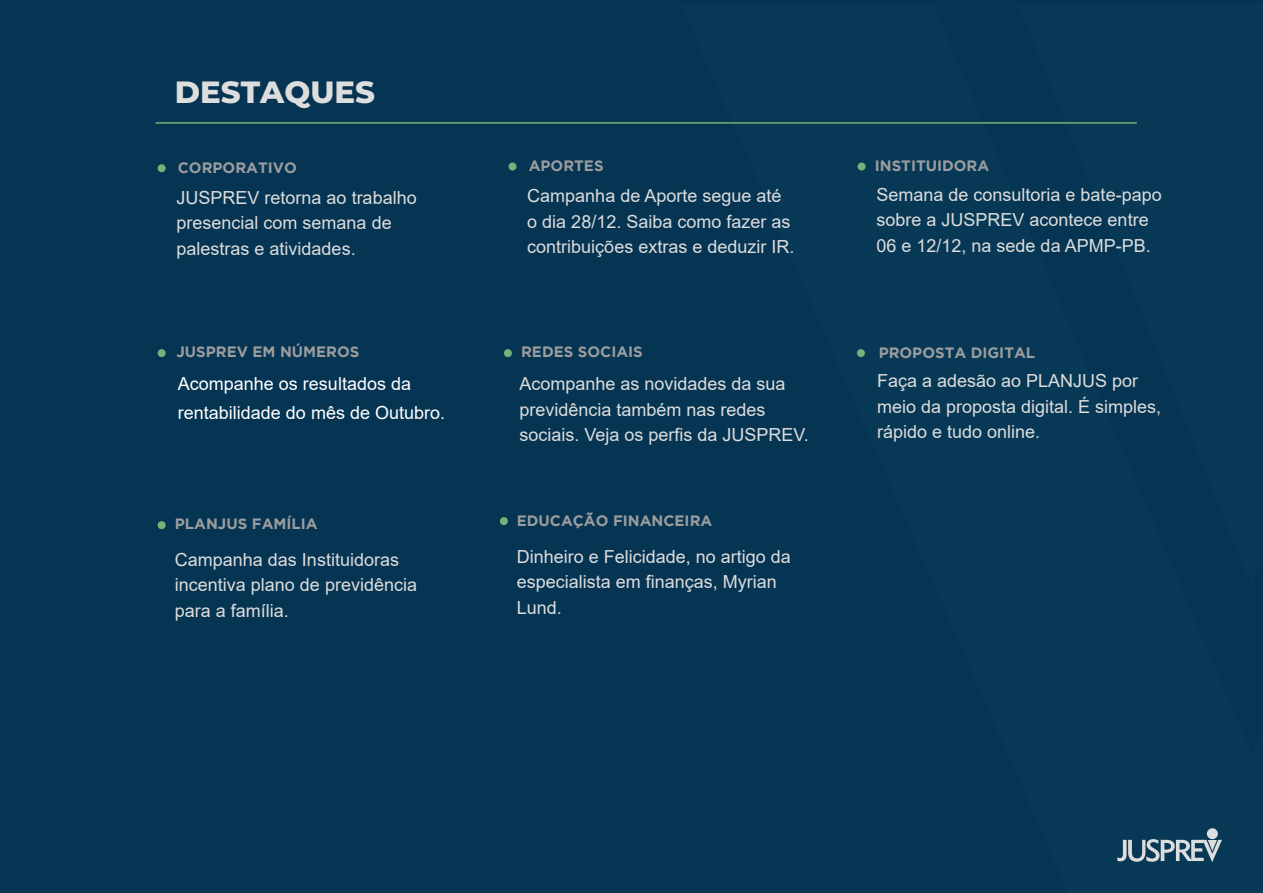
<style>
.page{position:relative;width:1263px;height:893px;background:#063453}
.page>*{position:absolute;margin:0;border:0;box-sizing:border-box;transform-origin:0 0}
.t1{font:800 30.75px "Montserrat";color:#dcdddc}
.t2{font:18px/25.5px "Arial";color:#dcdddc}
.t3{font:18px/28.5px "Arial";color:#fff}
.t4{font:700 15px "Gotham";color:#9b9d9e}
</style>
<div class="page">
<hr style="left:156px;top:122px;width:981px;height:2px;background:#73b379">
<div style="left:158px;top:164px;width:8px;height:8px;background:#73b379;border-radius:50%"></div>
<div style="left:158px;top:349px;width:8px;height:8px;background:#73b379;border-radius:50%"></div>
<svg style="left:157px;top:521px;width:9px;height:9px"></svg>
<svg style="left:500px;top:517px;width:8px;height:9px"></svg>
<div style="left:508px;top:162px;width:8px;height:8px;background:#73b379;border-radius:50%"></div>
<div style="left:857px;top:162px;width:8px;height:8px;background:#73b379;border-radius:50%"></div>
<div style="left:504px;top:349px;width:8px;height:8px;background:#73b379;border-radius:50%"></div>
<div style="left:857px;top:349px;width:8px;height:8px;background:#73b379;border-radius:50%"></div>
<div style="left:1207px;top:828px;width:11px;height:11px;background:#dcdddc;border-radius:50%"></div>
<svg style="left:1117px;top:839px;width:105px;height:23px"></svg>
<h1 class="t1" style="left:175px;top:69px;width:202px">DESTAQUES</h1>
<p class="t4" style="left:178px;top:159px;width:120px">CORPORATIVO</p>
<p class="t4" style="left:529px;top:157px;width:76px">APORTES</p>
<p class="t2" style="left:177px;top:184px;width:242px">JUSPREV retorna ao trabalho presencial com semana de palestras e atividades.</p>
<p class="t2" style="left:527px;top:183px;width:269px">Campanha de Aporte segue até o dia 28/12. Saiba como fazer as contribuições extras e deduzir IR.</p>
<p class="t4" style="left:176px;top:343px;width:185px">JUSPREV EM NÚMEROS</p>
<p class="t3" style="left:178px;top:369px;width:269px">Acompanhe os resultados da rentabilidade do mês de Outubro.</p>
<p class="t4" style="left:175px;top:515px;width:144px">PLANJUS FAMÍLIA</p>
<p class="t2" style="left:175px;top:547px;width:244px">Campanha das Instituidoras incentiva plano de previdência para a família.</p>
<p class="t4" style="left:521px;top:343px;width:123px">REDES SOCIAIS</p>
<p class="t2" style="left:519px;top:371px;width:291px">Acompanhe as novidades da sua previdência também nas redes sociais. Veja os perfis da JUSPREV.</p>
<p class="t4" style="left:517px;top:512px;width:197px">EDUCAÇÃO FINANCEIRA</p>
<p class="t2" style="left:517px;top:543px;width:276px">Dinheiro e Felicidade, no artigo da especialista em finanças, Myrian<br>Lund.</p>
<p class="t4" style="left:875px;top:157px;width:116px">INSTITUIDORA</p>
<p class="t2" style="left:876px;top:182px;width:287px">Semana de consultoria e bate-papo sobre a JUSPREV acontece entre<br>06 e 12/12, na sede da APMP-PB.</p>
<p class="t4" style="left:879px;top:344px;width:158px">PROPOSTA DIGITAL</p>
<p class="t2" style="left:877px;top:368px;width:286px">Faça a adesão ao PLANJUS por meio da proposta digital. É simples, rápido e tudo online.</p>
</div>
